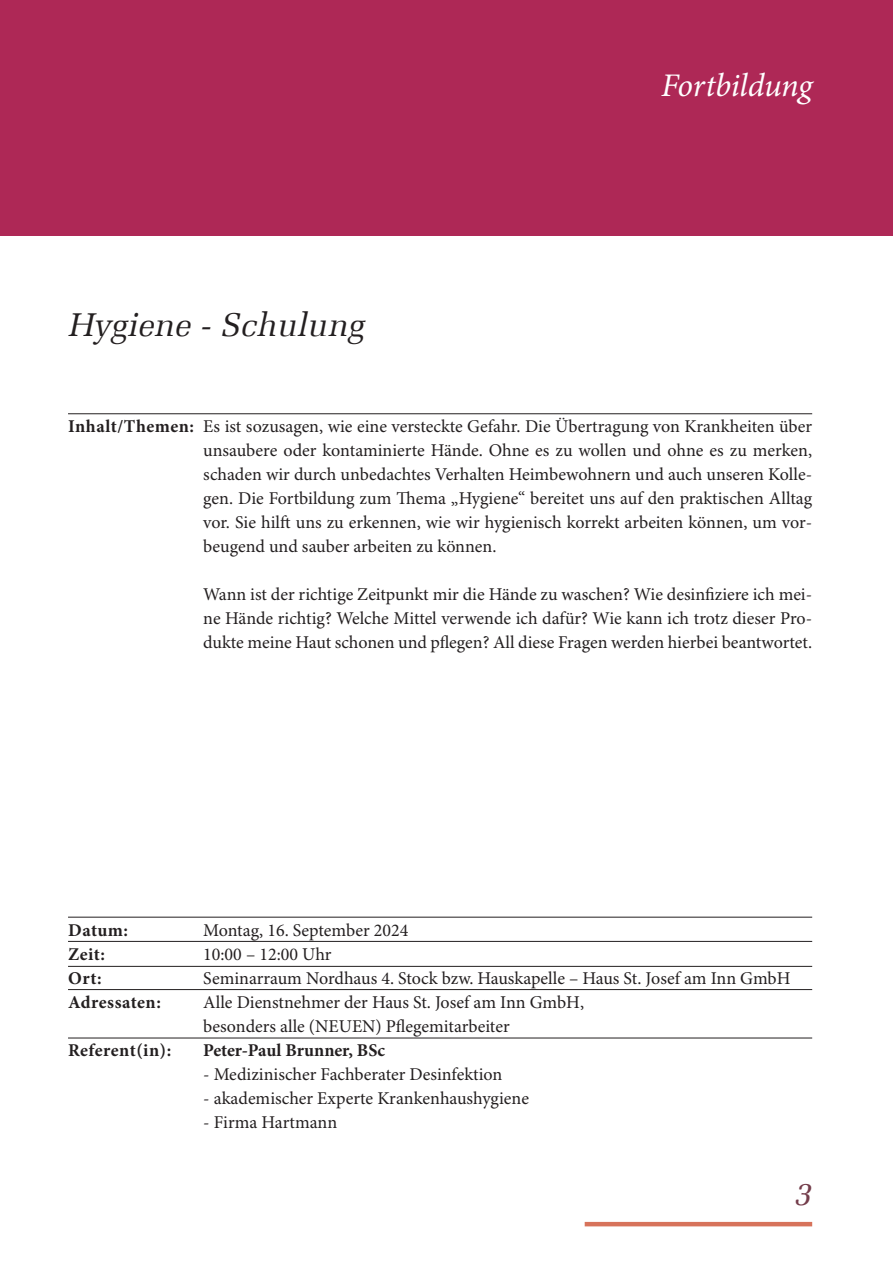
<style>
.page{position:relative;width:893px;height:1263px;background:#fff}
.page>*{position:absolute;margin:0;border:0;box-sizing:border-box;transform-origin:0 0}
.t1{font:italic 33px "Melior LT";color:#231f20}
.t2{font:italic 33px "Minion Pro";letter-spacing:-.01em;color:#fff}
.t3{font:italic 33px "Melior LT";color:#743d4b}
.t4{font:18px/24px "Minion Pro";color:#231f20;text-align:justify}
.t5{font:700 18px "Minion Pro";letter-spacing:.025em;color:#231f20}
.t6{font:700 18px "Minion Pro";color:#231f20}
</style>
<div class="page">
<div style="left:0;top:0;width:893px;height:236px;background:#ae2856"></div>
<hr style="left:585px;top:1222px;width:227px;height:4px;background:#d7735b">
<hr style="left:68px;top:413px;width:744px;height:1px;background:#231f20">
<hr style="left:68px;top:917px;width:744px;height:1px;background:#231f20">
<hr style="left:68px;top:966px;width:744px;height:1px;background:#231f20">
<hr style="left:68px;top:941px;width:744px;height:1px;background:#231f20">
<hr style="left:68px;top:989px;width:744px;height:1px;background:#231f20">
<hr style="left:68px;top:1038px;width:744px;height:1px;background:#231f20">
<h1 class="t1" style="left:68px;top:311px;width:298px">Hygiene - Schulung</h1>
<h1 class="t2" style="left:661px;top:72px;width:152px">Fortbildung</h1>
<p class="t5" style="left:68px;top:419px;width:128px">Inhalt/Themen:</p>
<p class="t4" style="left:203px;top:416px;width:610px">Es ist sozusagen, wie eine versteckte Gefahr. Die Übertragung von Krankheiten über unsaubere oder kontaminierte Hände. Ohne es zu wollen und ohne es zu merken, schaden wir durch unbedachtes Verhalten Heimbewohnern und auch unseren Kolle&shy;gen. Die Fortbildung zum Thema „Hygiene“ bereitet uns auf den praktischen Alltag vor. Sie hilft uns zu erkennen, wie wir hygienisch korrekt arbeiten können, um vor&shy;beugend und sauber arbeiten zu können.</p>
<p class="t4" style="left:203px;top:584px;width:610px">Wann ist der richtige Zeitpunkt mir die Hände zu waschen? Wie desinfiziere ich mei&shy;ne Hände richtig? Welche Mittel verwende ich dafür? Wie kann ich trotz dieser Pro&shy;dukte meine Haut schonen und pflegen? All diese Fragen werden hierbei beantwortet.</p>
<p class="t5" style="left:68px;top:923px;width:62px">Datum:</p>
<p class="t5" style="left:68px;top:971px;width:35px">Ort:</p>
<p class="t5" style="left:68px;top:947px;width:39px">Zeit:</p>
<p class="t5" style="left:68px;top:995px;width:94px">Adressaten:</p>
<p class="t5" style="left:68px;top:1043px;width:105px">Referent(in):</p>
<p class="t4" style="left:203px;top:920px;width:589px;text-align:left">Montag, 16. September 2024<br>10:00 – 12:00 Uhr<br>Seminarraum Nordhaus 4. Stock bzw. Hauskapelle – Haus St. Josef am Inn GmbH Alle Dienstnehmer der Haus St. Josef am Inn GmbH,<br>besonders alle (NEUEN) Pflegemitarbeiter</p>
<p class="t6" style="left:203px;top:1043px;width:183px">Peter-Paul Brunner, BSc</p>
<p class="t4" style="left:203px;top:1064px;width:300px">- Medizinischer Fachberater Desinfektion</p>
<p class="t4" style="left:203px;top:1088px;width:327px">- akademischer Experte Krankenhaushygiene</p>
<p class="t4" style="left:203px;top:1112px;width:135px">- Firma Hartmann</p>
<h1 class="t3" style="left:794px;top:1180px;width:20px">3</h1>
</div>
